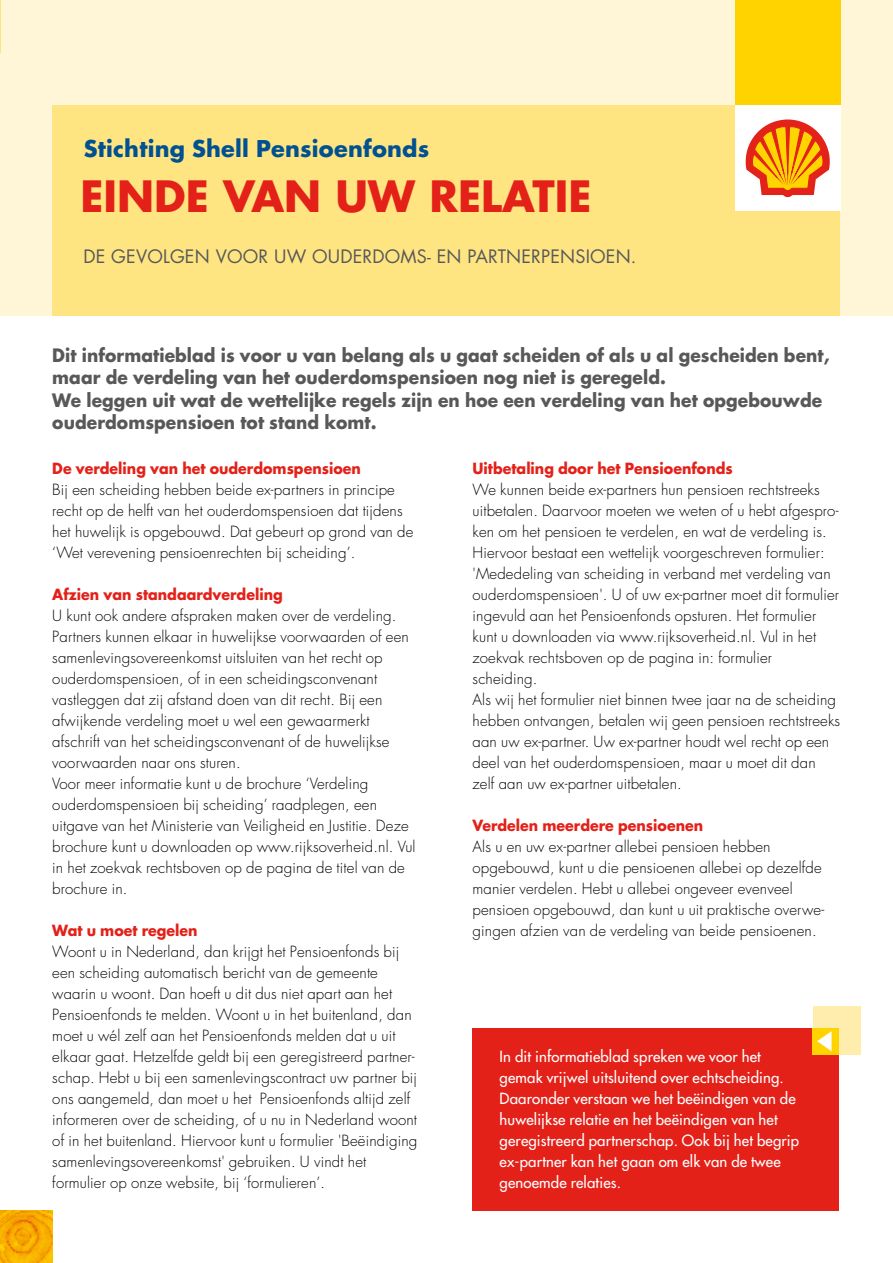
<style>
.page{position:relative;width:893px;height:1263px;background:#fff}
.page>*{position:absolute;margin:0;border:0;box-sizing:border-box;transform-origin:0 0}
.t1{font:700 42px "Futura";color:#e32119}
.t2{font:700 22.5px "Futura";letter-spacing:.01em;color:#005192}
.t3{font:700 18px/22.5px "Futura";letter-spacing:.005em;color:#58585a;scale:.95 1}
.t4{font:18px "Futura";letter-spacing:.01em;color:#58585a}
.t5{font:300 15px/21px "Futura";letter-spacing:.01em;color:#000}
.t6{font:15px/21px "Futura";letter-spacing:.01em;color:#fff}
.t7{font:700 15px "Futura";color:#e32119;scale:.95 1}
</style>
<div class="page">
<div style="left:0;top:0;width:893px;height:316px;background:#fff6d8"></div>
<div style="left:53px;top:105px;width:787px;height:211px;background:#ffe582"></div>
<img style="left:0;top:1210px;width:52px;height:53px">
<hr style="left:0;top:0;width:1px;height:53px;background:#ffe47d">
<div style="left:735px;top:0;width:105px;height:105px;background:#ffd300"></div>
<div style="left:735px;top:105px;width:105px;height:105px;background:#fff"></div>
<svg style="left:745px;top:119px;width:85px;height:79px"></svg>
<div style="left:473px;top:1028px;width:366px;height:182px;background:#e32119"></div>
<div style="left:813px;top:1006px;width:47px;height:48px;background:#ffedae"></div>
<div style="left:813px;top:1028px;width:26px;height:26px;background:#ffd300"></div>
<svg style="left:817px;top:1031px;width:14px;height:20px"></svg>
<h2 class="t2" style="left:84px;top:133px;width:347px">Stichting Shell Pensioenfonds</h2>
<h1 class="t1" style="left:80px;top:167px;width:507px">Einde van uw relatie</h1>
<p class="t4" style="left:83px;top:244px;width:555px">DE GEVOLGEN VOOR UW OUDERDOMS- EN PARTNERPENSIOEN.</p>
<p class="t3" style="left:52px;top:343px;width:820px">Dit informatieblad is voor u van belang als u gaat scheiden of als u al gescheiden bent, maar de verdeling van het ouderdomspensioen nog niet is geregeld.<br>We leggen uit wat de wettelijke regels zijn en hoe een verdeling van het opgebouwde ouderdomspensioen tot stand komt.</p>
<p class="t7" style="left:52px;top:458px;width:326px">De verdeling van het ouderdomspensioen</p>
<p class="t5" style="left:52px;top:479px;width:363px">Bij een scheiding hebben beide ex-partners in principe recht op de helft van het ouderdomspensioen dat tijdens het huwelijk is opgebouwd. Dat gebeurt op grond van de ‘Wet verevening pensioenrechten bij scheiding’.</p>
<p class="t7" style="left:52px;top:584px;width:244px">Afzien van standaardverdeling</p>
<p class="t5" style="left:52px;top:605px;width:365px">U kunt ook andere afspraken maken over de verdeling.<br>Partners kunnen elkaar in huwelijkse voorwaarden of een samenlevingsovereenkomst uitsluiten van het recht op ouderdomspensioen, of in een scheidingsconvenant vastleggen dat zij afstand doen van dit recht. Bij een afwijkende verdeling moet u wel een gewaarmerkt afschrift van het scheidingsconvenant of de huwelijkse voorwaarden naar ons sturen.<br>Voor meer informatie kunt u de brochure ‘Verdeling ouderdomspensioen bij scheiding’ raadplegen, een uitgave van het Ministerie van Veiligheid en Justitie. Deze brochure kunt u downloaden op www.rijksoverheid.nl. Vul in het zoekvak rechtsboven op de pagina de titel van de brochure in.</p>
<p class="t7" style="left:52px;top:920px;width:155px">Wat u moet regelen</p>
<p class="t5" style="left:52px;top:941px;width:367px">Woont u in Nederland, dan krijgt het Pensioenfonds bij een scheiding automatisch bericht van de gemeente waarin u woont. Dan hoeft u dit dus niet apart aan het Pensioenfonds te melden. Woont u in het buitenland, dan moet u wél zelf aan het Pensioenfonds melden dat u uit elkaar gaat. Hetzelfde geldt bij een geregistreerd partner&shy;schap. Hebt u bij een samenlevingscontract uw partner bij ons aangemeld, dan moet u het Pensioenfonds altijd zelf informeren over de scheiding, of u nu in Nederland woont of in het buitenland. Hiervoor kunt u formulier 'Beëindiging samenlevingsovereenkomst' gebruiken. U vindt het formulier op onze website, bij ‘formulieren’.</p>
<p class="t7" style="left:473px;top:458px;width:275px">Uitbetaling door het Pensioenfonds</p>
<p class="t5" style="left:473px;top:479px;width:369px">We kunnen beide ex-partners hun pensioen rechtstreeks uitbetalen. Daarvoor moeten we weten of u hebt afgespro&shy;ken om het pensioen te verdelen, en wat de verdeling is.<br>Hiervoor bestaat een wettelijk voorgeschreven formulier: 'Mededeling van scheiding in verband met verdeling van ouderdomspensioen'. U of uw ex-partner moet dit formulier ingevuld aan het Pensioenfonds opsturen. Het formulier kunt u downloaden via www.rijksoverheid.nl. Vul in het zoekvak rechtsboven op de pagina in: formulier scheiding.<br>Als wij het formulier niet binnen twee jaar na de scheiding hebben ontvangen, betalen wij geen pensioen rechtstreeks aan uw ex-partner. Uw ex-partner houdt wel recht op een deel van het ouderdomspensioen, maar u moet dit dan zelf aan uw ex-partner uitbetalen.</p>
<p class="t7" style="left:473px;top:815px;width:244px">Verdelen meerdere pensioenen</p>
<p class="t5" style="left:473px;top:836px;width:353px">Als u en uw ex-partner allebei pensioen hebben opgebouwd, kunt u die pensioenen allebei op dezelfde manier verdelen. Hebt u allebei ongeveer evenveel pensioen opgebouwd, dan kunt u uit praktische overwe&shy;gingen afzien van de verdeling van beide pensioenen.</p>
<p class="t6" style="left:500px;top:1046px;width:301px">In dit informatieblad spreken we voor het gemak vrijwel uitsluitend over echtscheiding.<br>Daaronder verstaan we het beëindigen van de huwelijkse relatie en het beëindigen van het geregistreerd partnerschap. Ook bij het begrip ex-partner kan het gaan om elk van de twee genoemde relaties.</p>
</div>
